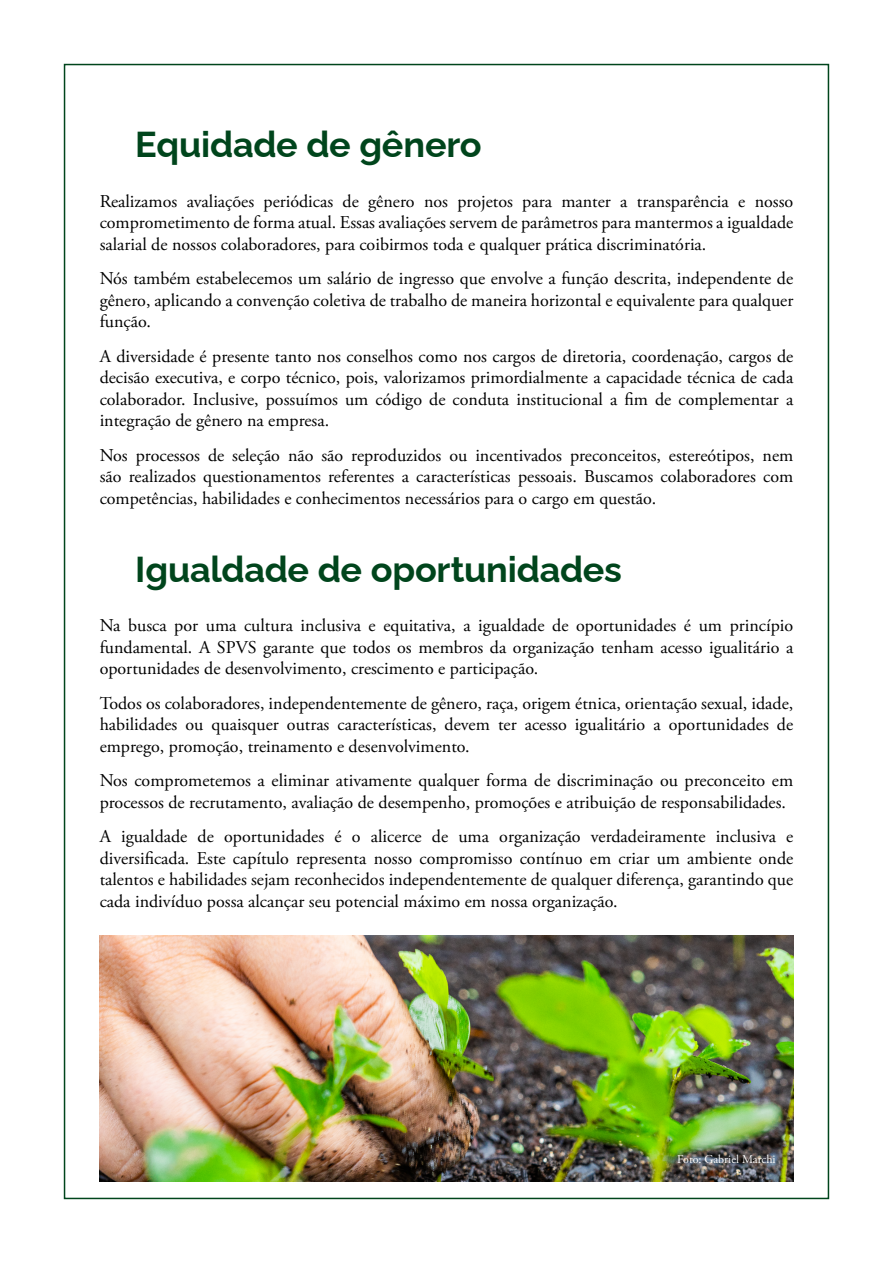
<style>
.page{position:relative;width:893px;height:1263px;background:#fff}
.page>*{position:absolute;margin:0;border:0;box-sizing:border-box;transform-origin:0 0}
.t1{font:100 36px "Raleway";letter-spacing:-.01em;color:#00451c}
.t2{font:18px/21.6px "Adobe Garamond Pro";color:#000;text-align:justify}
.t3{font:12px "Adobe Garamond Pro";color:#fff}
</style>
<div class="page">
<img style="left:100px;top:935px;width:693px;height:246px">
<h1 class="t1" style="left:135px;top:116px;width:348px">Equidade de gênero</h1>
<p class="t2" style="left:100px;top:191px;width:695px">Realizamos avaliações periódicas de gênero nos projetos para manter a transparência e nosso comprometimento de forma atual. Essas avaliações servem de parâmetros para mantermos a igualdade salarial de nossos colaboradores, para coibirmos toda e qualquer prática discriminatória.</p>
<p class="t2" style="left:100px;top:268px;width:695px">Nós também estabelecemos um salário de ingresso que envolve a função descrita, independente de gênero, aplicando a convenção coletiva de trabalho de maneira horizontal e equivalente para qualquer função.</p>
<p class="t2" style="left:100px;top:346px;width:695px">A diversidade é presente tanto nos conselhos como nos cargos de diretoria, coordenação, cargos de decisão executiva, e corpo técnico, pois, valorizamos primordialmente a capacidade técnica de cada colaborador. Inclusive, possuímos um código de conduta institucional a fim de complementar a integração de gênero na empresa.</p>
<p class="t2" style="left:100px;top:445px;width:695px">Nos processos de seleção não são reproduzidos ou incentivados preconceitos, estereótipos, nem são realizados questionamentos referentes a características pessoais. Buscamos colaboradores com competências, habilidades e conhecimentos necessários para o cargo em questão.</p>
<h1 class="t1" style="left:135px;top:540px;width:488px">Igualdade de oportunidades</h1>
<p class="t2" style="left:100px;top:615px;width:695px">Na busca por uma cultura inclusiva e equitativa, a igualdade de oportunidades é um princípio fundamental. A SPVS garante que todos os membros da organização tenham acesso igualitário a oportunidades de desenvolvimento, crescimento e participação.</p>
<p class="t2" style="left:100px;top:693px;width:695px">Todos os colaboradores, independentemente de gênero, raça, origem étnica, orientação sexual, idade, habilidades ou quaisquer outras características, devem ter acesso igualitário a oportunidades de emprego, promoção, treinamento e desenvolvimento.</p>
<p class="t2" style="left:100px;top:770px;width:695px">Nos comprometemos a eliminar ativamente qualquer forma de discriminação ou preconceito em processos de recrutamento, avaliação de desempenho, promoções e atribuição de responsabilidades.</p>
<p class="t2" style="left:100px;top:826px;width:695px">A igualdade de oportunidades é o alicerce de uma organização verdadeiramente inclusiva e diversificada. Este capítulo representa nosso compromisso contínuo em criar um ambiente onde talentos e habilidades sejam reconhecidos independentemente de qualquer diferença, garantindo que cada indivíduo possa alcançar seu potencial máximo em nossa organização.</p>
<p class="t3" style="left:677px;top:1152px;width:100px">Foto: Gabriel Marchi</p>
</div>
